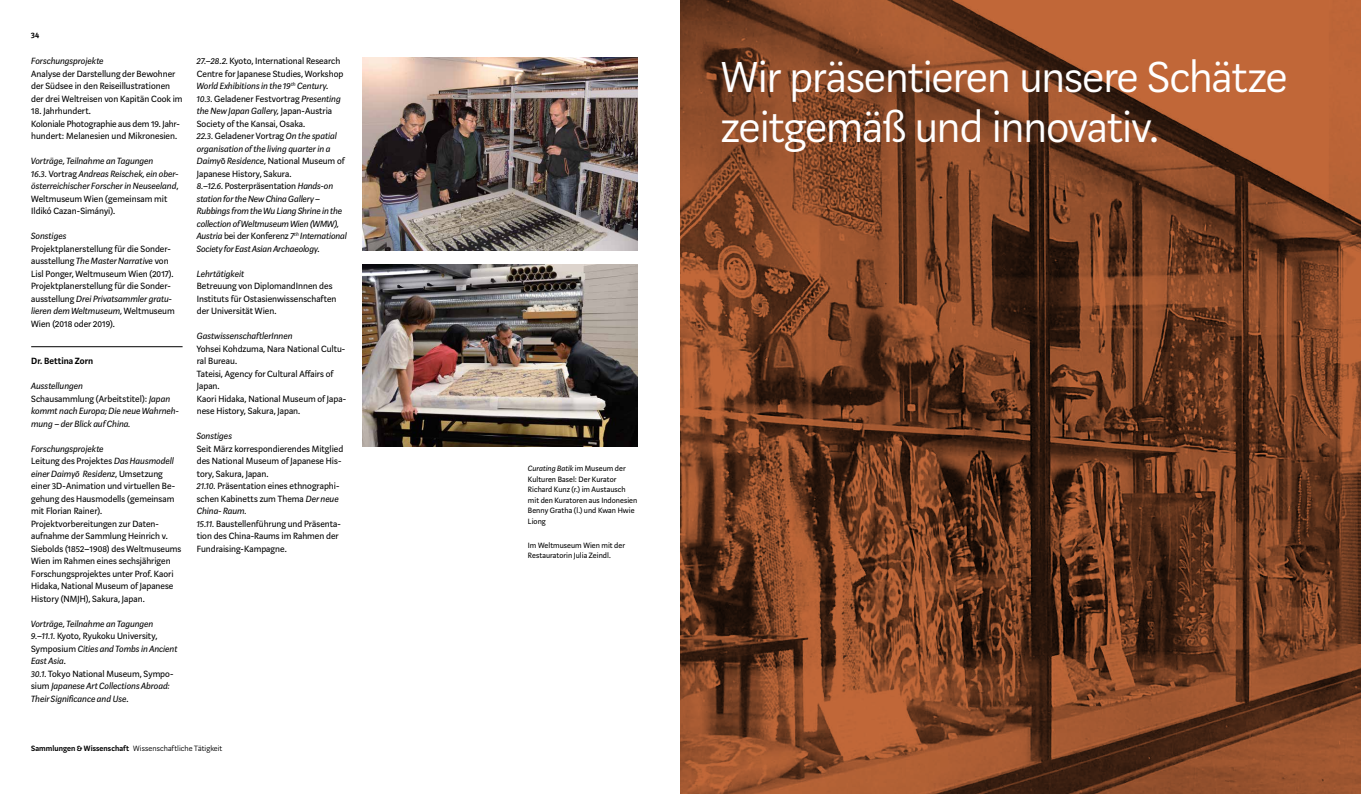
<style>
.page{position:relative;width:1361px;height:794px;background:#fff}
.page>*{position:absolute;margin:0;border:0;box-sizing:border-box;transform-origin:0 0}
.t1{font:300 48px/50px "Marat Weltmuseum";letter-spacing:-.015em;color:#fff}
.t2{font:10px/12.5px "Marat Weltmuseum";color:#000}
.t3{font:italic 10px/12.5px "Marat Weltmuseum";color:#000}
.t4{font:600 10px "Marat Weltmuseum";letter-spacing:.005em;color:#000}
.t5{font:600 9px "Marat Weltmuseum";color:#000}
.t6{font:8.5px/10.5px "Marat Weltmuseum";letter-spacing:.005em;color:#000}
.t7{font:300 8.5px "Marat Weltmuseum";letter-spacing:.01em;color:#000}
.s1{font-style:normal}
.s2{font-style:italic}
.s3{font-weight:600}
</style>
<div class="page">
<hr style="left:31px;top:346px;width:152px;height:1px;background:#000">
<img style="left:680px;top:0;width:681px;height:793px">
<img style="left:363px;top:57px;width:275px;height:194px">
<img style="left:362px;top:264px;width:276px;height:182px">
<p class="t5" style="left:31px;top:30px;width:10px">34</p>
<p class="t3" style="left:31px;top:55px;width:74px">Forschungsprojekte</p>
<p class="t2" style="left:31px;top:67px;width:153px">Analyse der Darstellung der Bewohner der Südsee in den Reiseillustrationen der drei Weltreisen von Kapitän Cook im</p>
<p class="t2" style="left:31px;top:105px;width:150px">18. Jahrhundert.<br>Koloniale Photographie aus dem 19. Jahr&shy;hundert: Melanesien und Mikronesien.</p>
<p class="t3" style="left:31px;top:155px;width:149px">Vorträge, Teilnahme an Tagungen<br>16.3. <span class="s1">Vortrag</span> Andreas Reischek, ein ober&shy;österreichischer Forscher in Neuseeland<span class="s1">, Weltmuseum Wien (gemeinsam mit Ildikó Cazan-Simányi).</span></p>
<p class="t3" style="left:31px;top:230px;width:37px">Sonstiges</p>
<p class="t2" style="left:31px;top:242px;width:145px">Projektplanerstellung für die Sonder&shy;ausstellung <span class="s2">The Master Narrative</span> von Lisl Ponger, Weltmuseum Wien (2017).<br>Projektplanerstellung für die Sonder&shy;ausstellung <span class="s2">Drei Privatsammler gratu&shy;lieren dem Weltmuseum,</span> Weltmuseum Wien (2018 oder 2019).</p>
<p class="t4" style="left:31px;top:356px;width:63px">Dr. Bettina Zorn</p>
<p class="t3" style="left:31px;top:380px;width:149px">Ausstellungen<br><span class="s1">Schausammlung (Arbeitstitel):</span> Japan kommt nach Europa; Die neue Wahrneh&shy;mung – der Blick auf China.</p>
<p class="t2" style="left:31px;top:442px;width:152px"><span class="s2">Forschungsprojekte<br></span>Leitung des Projektes <span class="s2">Das Hausmodell einer Daimyō Residenz</span>, Umsetzung einer 3D-Animation und virtuellen Be&shy;gehung des Hausmodells (gemeinsam mit Florian Rainer).<br>Projektvorbereitungen zur Daten&shy;aufnahme der Sammlung Heinrich v.<br>Siebolds (1852–1908) des Weltmuseums Wien im Rahmen eines sechsjährigen Forschungsprojektes unter Prof. Kaori Hidaka, National Museum of Japanese History (NMJH), Sakura, Japan.</p>
<p class="t3" style="left:31px;top:617px;width:148px">Vorträge, Teilnahme an Tagungen<br>9.–11.1. <span class="s1">Kyoto, Ryukoku University,<br>Symposium</span> Cities and Tombs in Ancient<br>East Asia<span class="s1">.<br></span>30.1. <span class="s1">Tokyo National Museum, Sympo&shy;sium</span> Japanese Art Collections Abroad:<br>Their Significance and Use<span class="s1">.</span></p>
<p class="t3" style="left:197px;top:55px;width:152px">27.–28.2. <span class="s1">Kyoto, International Research Centre for Japanese Studies, Workshop </span>World Exhibitions in the 19<sup>th</sup> Century<span class="s1">.<br></span>10.3. <span class="s1">Geladener Festvortrag</span> Presenting the New Japan Gallery, <span class="s1">Japan-Austria Society of the Kansai, Osaka.<br></span>22.3. <span class="s1">Geladener Vortrag</span> On the spatial organisation of the living quarter in a Daimy<span class="s1">ō</span> Residence, <span class="s1">National Museum of Japanese History, Sakura.<br></span>8.–12.6. <span class="s1">Posterpräsentation</span> Hands-on station for the New China Gallery – Rubbings from the Wu Liang Shrine in the collection of Weltmuseum Wien (WMW), Austria <span class="s1">bei der Konferenz</span> 7<sup>th</sup> International Society for East Asian Archaeology<span class="s1">.</span></p>
<p class="t3" style="left:197px;top:267px;width:49px">Lehrtätigkeit</p>
<p class="t2" style="left:197px;top:280px;width:141px">Betreuung von DiplomandInnen des<br>Instituts für Ostasienwissenschaften der Universität Wien.</p>
<p class="t3" style="left:197px;top:330px;width:97px">GastwissenschaftlerInnen</p>
<p class="t2" style="left:197px;top:342px;width:151px">Yohsei Kohdzuma, Nara National Cultu&shy;ral Bureau.<br>Tateisi, Agency for Cultural Affairs of<br>Japan.<br>Kaori Hidaka, National Museum of Japa&shy;nese History, Sakura, Japan.</p>
<p class="t3" style="left:197px;top:430px;width:37px">Sonstiges</p>
<p class="t2" style="left:197px;top:442px;width:148px">Seit März korrespondierendes Mitglied des National Museum of Japanese His&shy;tory, Sakura, Japan.<br><span class="s2">21.10.</span> Präsentation eines ethnographi&shy;schen Kabinetts zum Thema <span class="s2">Der neue<br>China- Raum.<br>15.11.</span> Baustellenführung und Präsenta&shy;tion des China-Raums im Rahmen der<br>Fundraising-Kampagne.</p>
<p class="t7" style="left:31px;top:744px;width:193px"><span class="s3">Sammlungen &amp; Wissenschaft</span> Wissenschaftliche Tätigkeit</p>
<h1 class="t1" style="left:721px;top:53px;width:568px">Wir präsentieren unsere Schätze zeitgemäß und innovativ.</h1>
<p class="t6" style="left:528px;top:463px;width:111px"><span class="s2">Curating Batik</span> im Museum der<br>Kulturen Basel: Der Kurator<br>Richard Kunz (r.) im Austausch mit den Kuratoren aus Indonesien<br>Benny Gratha (l.) und Kwan Hwie<br>Liong</p>
<p class="t6" style="left:528px;top:540px;width:99px">Im Weltmuseum Wien mit der<br>Restauratorin Julia Zeindl.</p>
</div>
